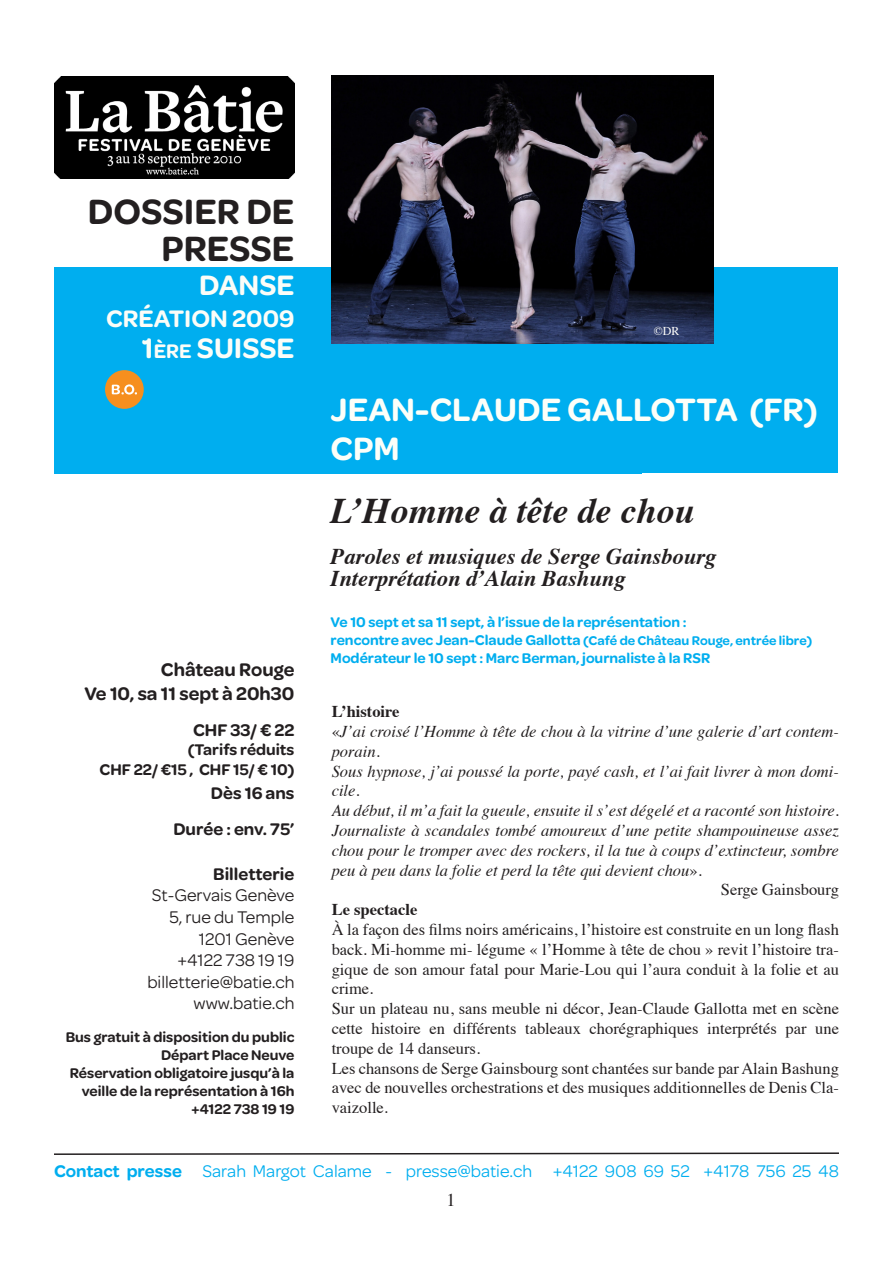
<style>
.page{position:relative;width:893px;height:1263px;background:#fff}
.page>*{position:absolute;margin:0;border:0;box-sizing:border-box;transform-origin:0 0}
.t1{font:600 37.5px/37.5px "Omnes";color:#231f20;text-align:right}
.t2{font:italic 700 36px "Times";color:#231f20}
.t3{font:600 34.5px "Omnes";color:#fcfff9}
.t4{font:600 30px "Omnes";color:#fbfdf8}
.t5{font:600 25.5px "Omnes";color:#fbfdf8}
.t6{font:italic 700 22.5px/22.5px "Times";color:#231f20}
.t7{font:600 19.5px "Omnes";color:#231f20}
.t8{font:18px "Omnes";color:#231f20}
.t9{font:18px "Omnes";color:#00aeef}
.t10{font:600 18px "Omnes";color:#231f20}
.t11{font:18px "Times";color:#231f20}
.t12{font:16.5px/19.8px "Times";color:#231f20;text-align:justify}
.t13{font:italic 16.5px/19.8px "Times";color:#231f20}
.t14{font:600 16.5px "Omnes";color:#231f20}
.t15{font:700 16.5px "Times";color:#231f20}
.t16{font:600 15px "Omnes";color:#00aeef}
.t17{font:600 15px/18px "Omnes";color:#231f20;text-align:right}
.t18{font:12px "Times";color:#fffffb}
.s1{font-size:21px}
.s2{font-size:13.5px}
.s3{font-style:normal}
.s4{font-weight:600}
</style>
<div class="page">
<div style="left:332px;top:361px;width:506px;height:112px;background:#00aeef"></div>
<div style="left:54px;top:267px;width:588px;height:206px;background:#00aeef"></div>
<img style="left:54px;top:76px;width:240px;height:103px">
<svg style="left:54px;top:1152px;width:785px;height:3px"></svg>
<div style="left:642px;top:267px;width:196px;height:94px;background:#00aeef"></div>
<img style="left:332px;top:76px;width:381px;height:268px">
<div style="left:105px;top:370px;width:39px;height:39px;background:#f68f1e;border-radius:50%"></div>
<svg style="left:112px;top:384px;width:25px;height:11px"></svg>
<p class="t1" style="left:88px;top:193px;width:208px">DOSSIER DE<br>PRESSE</p>
<p class="t4" style="left:199px;top:268px;width:97px">DANSE</p>
<p class="t5" style="left:106px;top:304px;width:190px">CRÉATION 2009</p>
<p class="t4" style="left:142px;top:331px;width:154px">1<span class="s1">ère</span> SUISSE</p>
<p class="t7" style="left:161px;top:659px;width:135px">Château Rouge</p>
<p class="t7" style="left:84px;top:682px;width:212px">Ve 10, sa 11 sept à 20h30</p>
<p class="t10" style="left:193px;top:719px;width:103px">CHF 33/ € 22</p>
<p class="t14" style="left:188px;top:741px;width:108px">(Tarifs réduits</p>
<p class="t14" style="left:100px;top:760px;width:196px">CHF 22/ €15 , CHF 15/ € 10)</p>
<p class="t10" style="left:211px;top:782px;width:85px">Dès 16 ans</p>
<p class="t10" style="left:173px;top:818px;width:123px">Durée : env. 75’</p>
<p class="t10" style="left:213px;top:863px;width:83px">Billetterie</p>
<p class="t8" style="left:152px;top:885px;width:144px">St-Gervais Genève</p>
<p class="t8" style="left:169px;top:907px;width:127px">5, rue du Temple</p>
<p class="t8" style="left:199px;top:928px;width:97px">1201 Genève</p>
<p class="t8" style="left:177px;top:950px;width:119px">+4122 738 19 19</p>
<p class="t8" style="left:147px;top:972px;width:149px">billetterie@batie.ch</p>
<p class="t8" style="left:194px;top:993px;width:102px">www.batie.ch</p>
<p class="t17" style="left:66px;top:1028px;width:230px">Bus gratuit à disposition du public</p>
<p class="t17" style="left:161px;top:1046px;width:135px">Départ Place Neuve</p>
<p class="t17" style="left:70px;top:1064px;width:226px">Réservation obligatoire jusqu’à la veille de la représentation à 16h</p>
<p class="t17" style="left:192px;top:1100px;width:104px">+4122 738 19 19</p>
<p class="t18" style="left:654px;top:320px;width:27px">©DR</p>
<p class="t3" style="left:331px;top:389px;width:489px">JEAN-CLAUDE GALLOTTA (FR)</p>
<p class="t3" style="left:331px;top:429px;width:71px">CPM</p>
<p class="t2" style="left:331px;top:477px;width:365px">L’Homme à tête de chou</p>
<p class="t6" style="left:331px;top:543px;width:387px">Paroles et musiques de Serge Gainsbourg<br>Interprétation d’Alain Bashung</p>
<p class="t16" style="left:331px;top:613px;width:357px">Ve 10 sept et sa 11 sept, à l’issue de la représentation :</p>
<p class="t16" style="left:331px;top:631px;width:483px">rencontre avec Jean-Claude Gallotta <span class="s2">(Café de Château Rouge, entrée libre)</span></p>
<p class="t16" style="left:331px;top:649px;width:381px">Modérateur le 10 sept : Marc Berman, journaliste à la RSR</p>
<p class="t15" style="left:332px;top:696px;width:69px">L’histoire</p>
<p class="t13" style="left:332px;top:721px;width:509px"><span class="s3">«</span>J’ai croisé l’Homme à tête de chou à la vitrine d’une galerie d’art contem&shy;porain.</p>
<p class="t13" style="left:332px;top:760px;width:509px">Sous hypnose, j’ai poussé la porte, payé cash, et l’ai fait livrer à mon domi&shy;cile.</p>
<p class="t13" style="left:332px;top:800px;width:509px;text-align:justify">Au début, il m’a fait la gueule, ensuite il s’est dégelé et a raconté son histoire.<br>Journaliste à scandales tombé amoureux d’une petite shampouineuse assez chou pour le tromper avec des rockers, il la tue à coups d’extincteur, sombre peu à peu dans la folie et perd la tête qui devient chou<span class="s3">».</span></p>
<p class="t12" style="left:721px;top:878px;width:120px">Serge Gainsbourg</p>
<p class="t15" style="left:332px;top:894px;width:87px">Le spectacle</p>
<p class="t12" style="left:332px;top:918px;width:509px">À la façon des films noirs américains, l’histoire est construite en un long flash back. Mi-homme mi- légume « l’Homme à tête de chou » revit l’histoire tra&shy;gique de son amour fatal pour Marie-Lou qui l’aura conduit à la folie et au crime.</p>
<p class="t12" style="left:332px;top:997px;width:509px">Sur un plateau nu, sans meuble ni décor, Jean-Claude Gallotta met en scène cette histoire en différents tableaux chorégraphiques interprétés par une troupe de 14 danseurs.</p>
<p class="t12" style="left:332px;top:1057px;width:509px">Les chansons de Serge Gainsbourg sont chantées sur bande par Alain Bashung avec de nouvelles orchestrations et des musiques additionnelles de Denis Cla&shy;vaizolle.</p>
<p class="t9" style="left:54px;top:1161px;width:786px"><span class="s4">Contact presse</span> Sarah Margot Calame - presse@batie.ch +4122 908 69 52 +4178 756 25 48</p>
<p class="t11" style="left:446px;top:1183px;width:10px">1</p>
</div>
